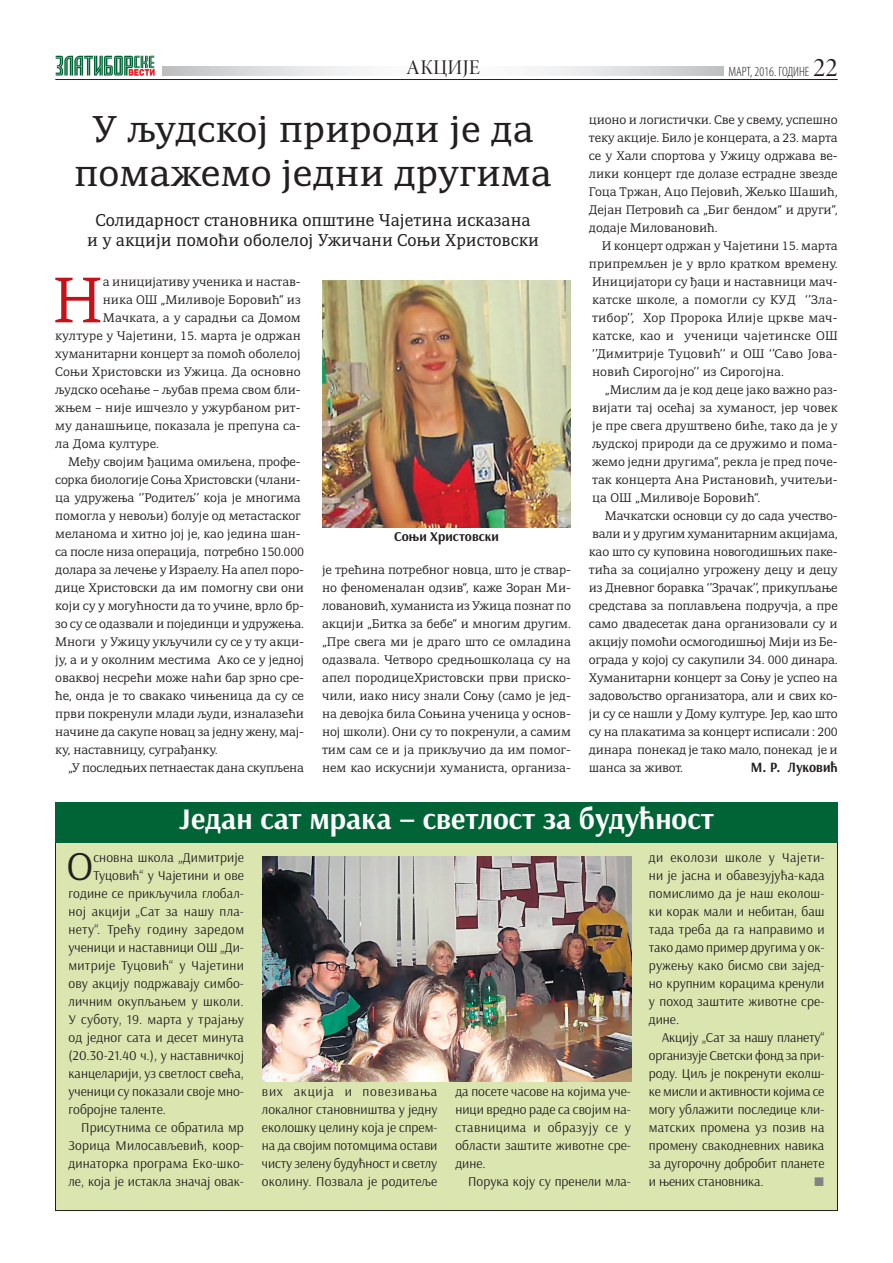
<style>
.page{position:relative;width:893px;height:1263px;background:#fff}
.page>*{position:absolute;margin:0;border:0;box-sizing:border-box;transform-origin:0 0}
.t1{font:300 61.95px "Adamant";color:#c4121a}
.t2{font:41.25px "Arsenal";color:#231f20}
.t3{font:36px/43.2px "Adamant";color:#231f20;text-align:center}
.t4{font:700 30px "Arsenal";color:#fff}
.t5{font:21px "Minion Pro Disp";color:#231f20}
.t6{font:16.5px/19.8px "Adamant";color:#231f20;text-align:center;scale:.95 1}
.t7{font:700 14.25px "Arsenal";color:#231f20;scale:.95 1}
.t8{font:13.5px/18px "Arsenal";letter-spacing:.005em;color:#231f20;text-align:justify}
.t9{font:13.5px "Arsenal";letter-spacing:.025em;color:#231f20}
.t10{font:300 condensed 13.5px "Myriad Pro";color:#231f20}
.t11{font:700 13.5px "Arsenal";color:#231f20}
.t12{font:300 12px/18px "Adamant";letter-spacing:-.01em;color:#231f20;text-align:justify}
.s1{font-family:"Minion Pro Disp";font-weight:400;font-stretch:normal;font-size:27px}
</style>
<div class="page">
<svg style="left:55px;top:55px;width:100px;height:21px"></svg>
<hr style="left:55px;top:79px;width:783px;height:1px;background:#231f20">
<svg style="left:163px;top:67px;width:560px;height:9px"></svg>
<img style="left:322px;top:281px;width:249px;height:246px">
<div style="left:56px;top:838px;width:781px;height:372px;background:#dbe5b0"></div>
<div style="left:55px;top:802px;width:783px;height:40px;background:#006436"></div>
<img style="left:262px;top:856px;width:370px;height:225px">
<h3 class="t5" style="left:406px;top:54px;width:75px">АКЦИЈЕ</h3>
<p class="t10" style="left:728px;top:63px;width:111px">МАРТ, 2016. ГОДИНЕ <span class="s1">22</span></p>
<h3 class="t3" style="left:74px;top:108px;width:479px">У људ ској при ро ди је да по ма же мо јед ни дру ги ма</h3>
<h3 class="t6" style="left:87px;top:210px;width:477px">Со ли дар ност ста нов ни ка оп шти не Ча је ти на ис ка за на<br>и у ак ци ји по мо ћи обо ле лој Ужи ча ни Со њи Хри стов ски</h3>
<h1 class="t1" style="left:53px;top:264px;width:51px">Н</h1>
<p class="t12" style="left:103px;top:273px;width:199px">а иницијативу ученика и настав-</p>
<p class="t12" style="left:103px;top:291px;width:199px">ни ка ОШ „Ми ли во је Бо ро вић“ из</p>
<p class="t12" style="left:103px;top:309px;width:199px">Мачка та, а у са рад њи са До мом</p>
<p class="t12" style="left:55px;top:327px;width:247px">кул ту ре у Ча је ти ни, 15. мар та је одр жан</p>
<p class="t12" style="left:55px;top:345px;width:247px">хуманитарни концерт за помоћ оболелој</p>
<p class="t12" style="left:55px;top:363px;width:247px">Со њи Хри стов ски из Ужи ца. Да основ но</p>
<p class="t12" style="left:55px;top:381px;width:247px">људско осећање – љубав према свом бли-</p>
<p class="t12" style="left:55px;top:399px;width:247px">жњем – ни је иш че зло у ужур ба ном рит-</p>
<p class="t12" style="left:55px;top:417px;width:247px">му да на шњи це, по ка за ла је пре пу на са-</p>
<p class="t12" style="left:55px;top:435px;width:105px">ла До ма кул ту ре.</p>
<p class="t12" style="left:68px;top:453px;width:234px">Међу својим ђацима омиљена, профе-</p>
<p class="t12" style="left:55px;top:471px;width:247px">сорка би о логије Соња Христовски (члани-</p>
<p class="t12" style="left:55px;top:489px;width:247px">ца удружења ‘’Родитељ’’ која је многима</p>
<p class="t12" style="left:55px;top:507px;width:247px">помогла у невољи) болује од метастаског</p>
<p class="t12" style="left:55px;top:525px;width:247px">меланома и хитно јој је, као једина шан-</p>
<p class="t12" style="left:55px;top:543px;width:250px">са после низа операција, потребно 150.000</p>
<p class="t12" style="left:55px;top:561px;width:250px">долара за лечење у Изра е лу. На апел поро-</p>
<p class="t12" style="left:55px;top:579px;width:250px">дице Христовски да им помогну сви они</p>
<p class="t12" style="left:55px;top:597px;width:250px">који су у могућности да то учине, врло бр-</p>
<p class="t12" style="left:55px;top:615px;width:250px">зо су се одазвали и појединци и удружења.</p>
<p class="t12" style="left:55px;top:633px;width:250px">Многи у Ужицу укључили су се у ту акци-</p>
<p class="t12" style="left:55px;top:651px;width:250px">ју, а и у околним местима Ако се у једној</p>
<p class="t12" style="left:55px;top:669px;width:250px">оваквој несрећи може наћи бар зрно сре-</p>
<p class="t12" style="left:55px;top:687px;width:250px">ће, онда је то свакако чињеница да су се</p>
<p class="t12" style="left:55px;top:705px;width:250px">први покренули млади људи, изналазећи</p>
<p class="t12" style="left:55px;top:723px;width:250px">начине да сакупе новац за једну жену, мај-</p>
<p class="t12" style="left:55px;top:741px;width:164px">ку, наставницу, суграђанку.</p>
<p class="t12" style="left:68px;top:759px;width:238px">„У последњих петна е стак дана скупљена</p>
<p class="t11" style="left:394px;top:528px;width:106px">Со њи Хри стов ски</p>
<p class="t12" style="left:322px;top:561px;width:250px">је трећина потребног новца, што је ствар&shy;но феноменалан одзив“, каже Зоран Ми&shy;ловановић, хуманиста из Ужица познат по акцији „Битка за бебе“ и многим другим. „Пре свега ми је драго што се омладина одазвала. Четворо средњошколаца су на апел породицеХристовски први приско&shy;чили, иако нису знали Соњу (само је јед&shy;на девојка била Соњина ученица у основ&shy;ној школи). Они су то покренули, а самим тим сам се и ја прикључио да им помог&shy;нем као искуснији хуманиста, организа-</p>
<p class="t12" style="left:589px;top:111px;width:250px">ци о но и логистички. Све у свему, успешно теку акције. Било је концерата, а 23. марта се у Хали спортова у Ужицу одржава ве&shy;лики концерт где долазе естрадне звезде Гоца Тржан, Ацо Пејовић, Жељко Шашић, Дејан Петровић са „Биг бендом“ и други“, додаје Миловановић.</p>
<p class="t12" style="left:589px;top:237px;width:250px;text-indent:13px">И концерт одржан у Чајетини 15. марта при пре мљен је у вр ло крат ком вре ме ну.<br>Иницијатори су ђаци и наставници мач&shy;катске школе, а помогли су КУД ‘’Зла&shy;тибор’’, Хор Пророка Илије цркве мач&shy;катске, као и ученици чајетинске ОШ ‘’Димитрије Туцовић’’ и ОШ ‘’Саво Јова&shy;но вић Си рогој но’’ из Си рогој на.</p>
<p class="t12" style="left:592px;top:381px;width:247px;text-indent:13px">„Мислим да је код деце јако важно раз&shy;вијати тај осећај за хуманост, јер чо век је пре све га дру штве но би ће, та ко да је у људ ској при ро ди да се дру жи мо и по ма&shy;жемо једни другима“, рекла је пред поче&shy;так кон цер та Ана Ри ста но вић, учи те љи&shy;ца ОШ „Ми ли во је Бо ро вић“.</p>
<p class="t12" style="left:589px;top:507px;width:250px;text-indent:16px">Мачкатски основци су до сада учество&shy;вали и у другим хуманитарним акцијама, као што су куповина новогодишњих паке&shy;тића за социјално угрожену децу и децу из Дневног боравка ‘’Зрачак’’, прикупљање средстава за поплављена подручја, а пре само двадесетак дана организовали су и акцију помоћи осмогодишњој Мији из Бе&shy;о града у којој су сакупили 34. 000 динара.<br>Хуманитарни концерт за Соњу је успео на задовољство организатора, али и свих ко&shy;ји су се нашли у Дому културе. Јер, као што су на плакатима за концерт исписали : 200 динара понекад је тако мало, понекад је и шанса за живот.</p>
<p class="t7" style="left:751px;top:759px;width:93px">М. Р. Лу ко вић</p>
<h3 class="t4" style="left:179px;top:800px;width:536px">Један сат мрака – светлост за будућност</h3>
<h2 class="t2" style="left:67px;top:841px;width:28px">О</h2>
<p class="t8" style="left:93px;top:849px;width:152px">сновна школа „Димитрије</p>
<p class="t8" style="left:93px;top:867px;width:152px">Туцовић“ у Чајетини и ове</p>
<p class="t8" style="left:68px;top:885px;width:177px">године се прикључила глобал-</p>
<p class="t8" style="left:68px;top:903px;width:177px">ној акцији „Сат за нашу пла-</p>
<p class="t9" style="left:68px;top:922px;width:177px">нету“. Трећу годину заредом</p>
<p class="t8" style="left:68px;top:939px;width:177px">ученици и наставници ОШ „Ди-</p>
<p class="t8" style="left:68px;top:957px;width:177px">митрије Туцовић“ у Чајетини</p>
<p class="t8" style="left:68px;top:975px;width:177px">ову акцију подржавају симбо-</p>
<p class="t8" style="left:68px;top:993px;width:177px">личним окупљањем у школи.</p>
<p class="t8" style="left:68px;top:1011px;width:177px">У суботу, 19. марта у трајању</p>
<p class="t8" style="left:68px;top:1029px;width:177px">од једног сата и десет минута</p>
<p class="t8" style="left:68px;top:1047px;width:177px">(20.30-21.40 ч.), у наставничкој</p>
<p class="t8" style="left:68px;top:1065px;width:177px">канцеларији, уз светлост свећа,</p>
<p class="t8" style="left:68px;top:1083px;width:177px">ученици су показали своје мно-</p>
<p class="t8" style="left:68px;top:1101px;width:99px">гобројне таленте.</p>
<p class="t8" style="left:81px;top:1119px;width:164px">Присутнима се обратила мр</p>
<p class="t8" style="left:68px;top:1137px;width:177px">Зорица Милосављевић, коор-</p>
<p class="t8" style="left:68px;top:1155px;width:177px">динаторка програма Еко-шко-</p>
<p class="t8" style="left:68px;top:1173px;width:177px">ле, која је истакла значај овак-</p>
<p class="t8" style="left:262px;top:1083px;width:177px">вих акција и повезивања локалног становништва у једну еколошку целину која је спрем&shy;на да својим потомцима остави чисту зелену будућност и светлу околину. Позвала је родитеље</p>
<p class="t8" style="left:455px;top:1083px;width:177px">да посете часове на којима уче&shy;ници вредно раде са својим на&shy;ставницима и образују се у области заштите животне сре&shy;дине.</p>
<p class="t8" style="left:468px;top:1173px;width:164px">Порука коју су пренели мла-</p>
<p class="t8" style="left:649px;top:849px;width:177px">ди еколози школе у Чајети&shy;ни је јасна и обавезујућа-када помислимо да је наш еколош&shy;ки корак мали и небитан, баш тада треба да га направимо и тако дамо пример другима у ок&shy;ружењу како бисмо сви зајед&shy;но крупним корацима кренули у поход заштите животне сре&shy;дине.</p>
<p class="t8" style="left:649px;top:1029px;width:177px;text-indent:13px">Акцију „Сат за нашу планету“ организује Светски фонд за при&shy;роду. Циљ је покренути еколш&shy;ке мисли и активности којима се могу ублажити последице кли&shy;матских промена уз позив на промену свакодневних навика за дугорочну добробит планете и њених становника.</p>
</div>
